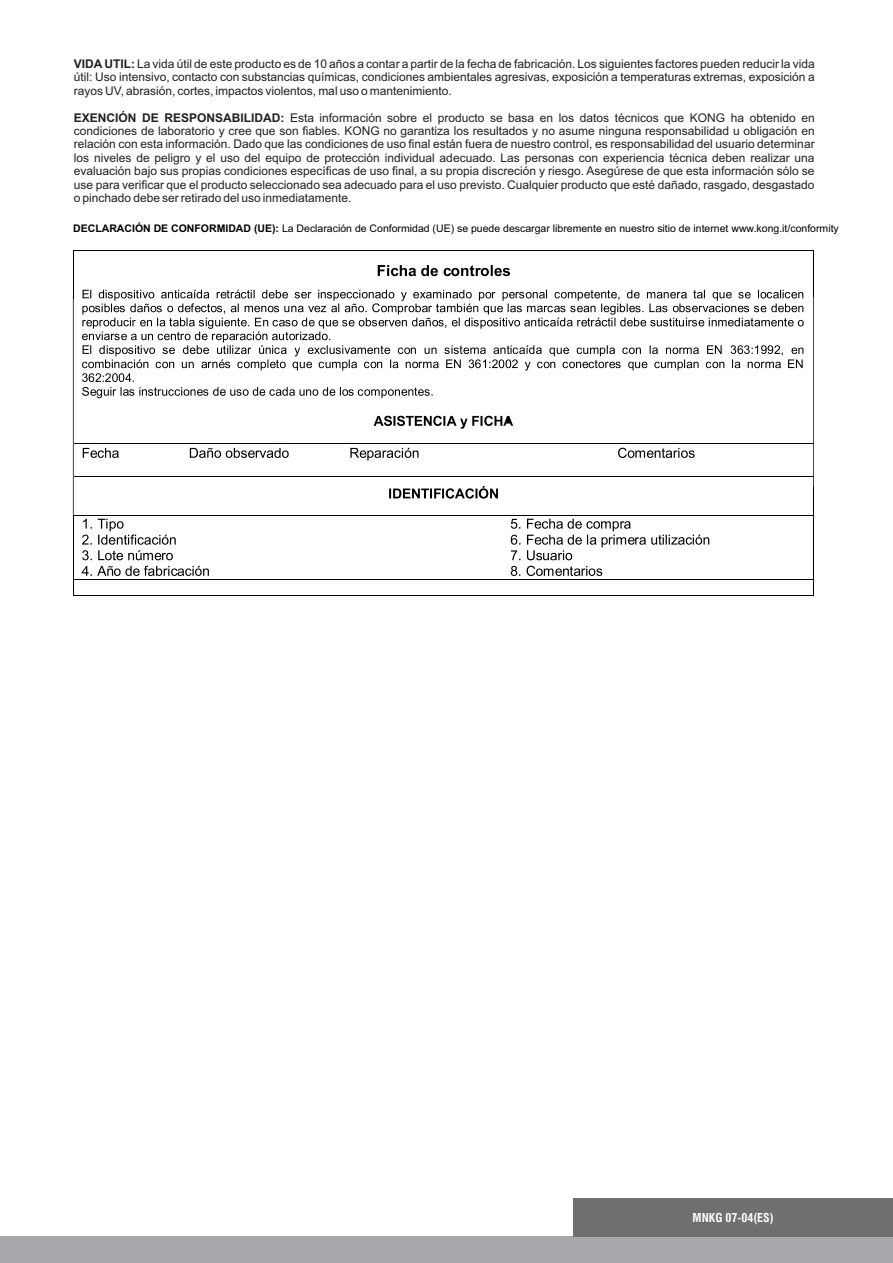
<style>
.page{position:relative;width:893px;height:1263px;background:#fff}
.page>*{position:absolute;margin:0;border:0;box-sizing:border-box;transform-origin:0 0}
.t1{font:12px/13.4px "Arial";color:#231f20;text-align:justify}
.t2{font:700 condensed 12px "Swiss 721 BT";color:#fff}
.t3{font:10.5px "Arial";color:#000}
.s1{font-weight:700}
</style>
<div class="page">
<svg style="left:378px;top:265px;width:132px;height:11px"></svg>
<hr style="left:74px;top:250px;width:739px;height:1px;background:#000">
<hr style="left:73px;top:250px;width:1px;height:49px;background:#000">
<hr style="left:813px;top:251px;width:1px;height:46px;background:#000">
<svg style="left:82px;top:290px;width:722px;height:108px"></svg>
<svg style="left:374px;top:416px;width:139px;height:13px"></svg>
<svg style="left:83px;top:448px;width:36px;height:10px"></svg>
<svg style="left:190px;top:448px;width:99px;height:10px"></svg>
<svg style="left:350px;top:448px;width:68px;height:12px"></svg>
<svg style="left:618px;top:448px;width:77px;height:10px"></svg>
<hr style="left:74px;top:443px;width:739px;height:1px;background:#000">
<hr style="left:74px;top:476px;width:739px;height:1px;background:#000">
<svg style="left:389px;top:486px;width:109px;height:13px"></svg>
<svg style="left:82px;top:519px;width:94px;height:41px"></svg>
<svg style="left:511px;top:519px;width:198px;height:41px"></svg>
<svg style="left:82px;top:566px;width:127px;height:10px"></svg>
<svg style="left:511px;top:566px;width:91px;height:10px"></svg>
<svg style="left:73px;top:299px;width:1px;height:217px"></svg>
<hr style="left:74px;top:515px;width:739px;height:1px;background:#000">
<svg style="left:813px;top:297px;width:1px;height:219px"></svg>
<hr style="left:73px;top:516px;width:1px;height:63px;background:#000">
<hr style="left:813px;top:516px;width:1px;height:63px;background:#000">
<hr style="left:74px;top:579px;width:739px;height:1px;background:#000">
<svg style="left:73px;top:579px;width:1px;height:17px"></svg>
<hr style="left:74px;top:595px;width:739px;height:1px;background:#000">
<svg style="left:813px;top:579px;width:1px;height:17px"></svg>
<div style="left:1px;top:1236px;width:892px;height:27px;background:#a7a9ac"></div>
<div style="left:574px;top:1198px;width:319px;height:38px;background:#6d6f71"></div>
<p class="t1" style="left:74px;top:58px;width:742px"><span class="s1">VIDA UTIL:</span> La vida útil de este producto es de 10 años a contar a partir de la fecha de fabricación. Los siguientes factores pueden reducir la vida útil: Uso intensivo, contacto con substancias químicas, condiciones ambientales agresivas, exposición a temperaturas extremas, exposición a rayos UV, abrasión, cortes, impactos violentos, mal uso o mantenimiento.</p>
<p class="t1" style="left:74px;top:112px;width:742px"><span class="s1">EXENCIÓN DE RESPONSABILIDAD:</span> Esta información sobre el producto se basa en los datos técnicos que KONG ha obtenido en condiciones de laboratorio y cree que son fiables. KONG no garantiza los resultados y no asume ninguna responsabilidad u obligación en relación con esta información. Dado que las condiciones de uso final están fuera de nuestro control, es responsabilidad del usuario determinar los niveles de peligro y el uso del equipo de protección individual adecuado. Las personas con experiencia técnica deben realizar una evaluación bajo sus propias condiciones específicas de uso final, a su propia discreción y riesgo. Asegúrese de que esta información sólo se use para verificar que el producto seleccionado sea adecuado para el uso previsto. Cualquier producto que esté dañado, rasgado, desgastado o pinchado debe ser retirado del uso inmediatamente.</p>
<p class="t3" style="left:73px;top:224px;width:767px"><span class="s1">DECLARACIÓN DE CONFORMIDAD (UE):</span> La Declaración de Conformidad (UE) se puede descargar libremente en nuestro sitio de internet www.kong.it/conformity</p>
<p class="t2" style="left:693px;top:1212px;width:83px">MNKG 07-04(ES)</p>
</div>
